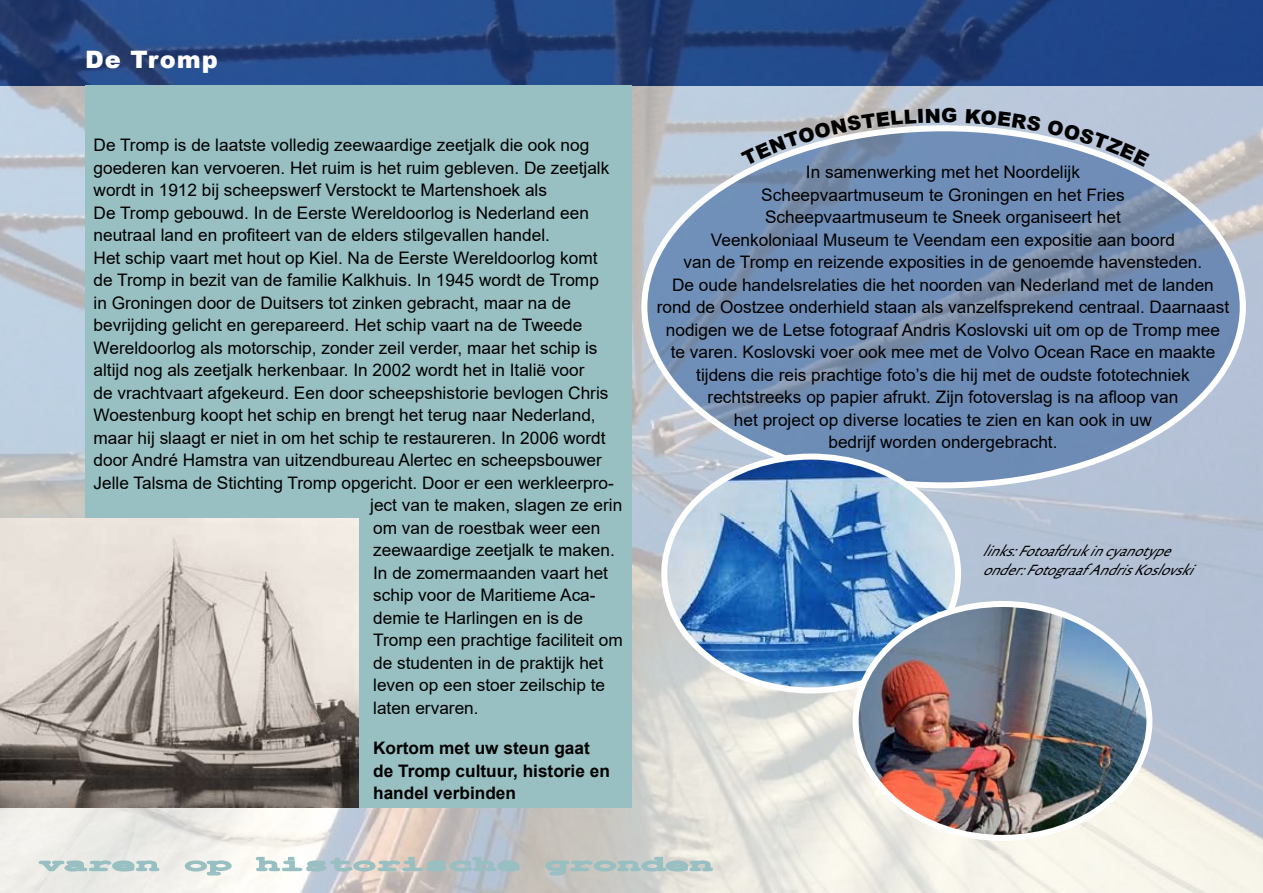
<style>
.page{position:relative;width:1263px;height:893px;background:#fff}
.page>*{position:absolute;margin:0;border:0;box-sizing:border-box;transform-origin:0 0}
.t1{font:900 24px "Arial";letter-spacing:.04em;color:#fff}
.t2{font:700 20.25px "Courier New";color:#98bfc1;scale:1.98 1}
.t3{font:17.25px/22.5px "Arial";color:#000;text-align:center}
.t4{font:700 17.25px/22.5px "Arial";color:#000}
.t5{font:italic 15px/19.5px "DTL Documenta Sans ST";color:#000}
</style>
<div class="page">
<img style="left:0;top:0;width:1263px;height:893px">
<div style="left:85px;top:85px;width:546px;height:723px;background:#98bfc1"></div>
<svg style="left:645px;top:130px;width:594px;height:355px;background:#718eb4"></svg>
<img style="left:664px;top:457px;width:294px;height:233px">
<div style="left:661px;top:454px;width:300px;height:239px;border:6px solid #fff;border-radius:50%"></div>
<img style="left:856px;top:604px;width:293px;height:234px">
<div style="left:853px;top:601px;width:299px;height:240px;border:6px solid #fff;border-radius:50%"></div>
<svg style="left:38px;top:859px;width:122px;height:13px;background:#c7d7d6"></svg>
<svg style="left:184px;top:860px;width:48px;height:17px"></svg>
<svg style="left:255px;top:856px;width:266px;height:16px;background:#c1cccc"></svg>
<svg style="left:545px;top:856px;width:169px;height:20px;background:#bfc9c6"></svg>
<img style="left:0;top:519px;width:358px;height:289px">
<svg style="left:741px;top:108px;width:215px;height:58px;background:#a7b4c7"></svg>
<svg style="left:966px;top:109px;width:75px;height:23px;background:#c2cee0"></svg>
<svg style="left:1047px;top:119px;width:103px;height:48px;background:#b0c0d6"></svg>
<h1 class="t1" style="left:85px;top:42px;width:134px">De Tromp</h1>
<p class="t3" style="left:94px;top:134px;width:497px">De Tromp is de laatste volledig zeewaardige zeetjalk die ook nog</p>
<p class="t3" style="left:94px;top:156px;width:517px">goederen kan vervoeren. Het ruim is het ruim gebleven. De zeetjalk</p>
<p class="t3" style="left:94px;top:179px;width:455px">wordt in 1912 bij scheepswerf Verstockt te Martenshoek als</p>
<p class="t3" style="left:94px;top:201px;width:497px">De Tromp gebouwd. In de Eerste Wereldoorlog is Nederland een</p>
<p class="t3" style="left:94px;top:224px;width:458px">neutraal land en profiteert van de elders stilgevallen handel.</p>
<p class="t3" style="left:94px;top:246px;width:505px">Het schip vaart met hout op Kiel. Na de Eerste Wereldoorlog komt</p>
<p class="t3" style="left:94px;top:269px;width:507px">de Tromp in bezit van de familie Kalkhuis. In 1945 wordt de Tromp</p>
<p class="t3" style="left:94px;top:291px;width:479px">in Groningen door de Duitsers tot zinken gebracht, maar na de</p>
<p class="t3" style="left:94px;top:314px;width:490px">bevrijding gelicht en gerepareerd. Het schip vaart na de Tweede</p>
<p class="t3" style="left:94px;top:336px;width:505px">Wereldoorlog als motorschip, zonder zeil verder, maar het schip is</p>
<p class="t3" style="left:94px;top:359px;width:492px">altijd nog als zeetjalk herkenbaar. In 2002 wordt het in Italië voor</p>
<p class="t3" style="left:94px;top:381px;width:516px">de vrachtvaart afgekeurd. Een door scheepshistorie bevlogen Chris</p>
<p class="t3" style="left:94px;top:404px;width:504px">Woestenburg koopt het schip en brengt het terug naar Nederland,</p>
<p class="t3" style="left:94px;top:426px;width:513px">maar hij slaagt er niet in om het schip te restaureren. In 2006 wordt</p>
<p class="t3" style="left:94px;top:449px;width:510px">door André Hamstra van uitzendbureau Alertec en scheepsbouwer</p>
<p class="t3" style="left:94px;top:471px;width:522px">Jelle Talsma de Stichting Tromp opgericht. Door er een werkleerpro-</p>
<p class="t3" style="left:370px;top:494px;width:254px">ject van te maken, slagen ze erin</p>
<p class="t3" style="left:373px;top:516px;width:229px">om van de roestbak weer een</p>
<p class="t3" style="left:373px;top:539px;width:243px">zeewaardige zeetjalk te maken.</p>
<p class="t3" style="left:373px;top:561px;width:236px">In de zomermaanden vaart het</p>
<p class="t3" style="left:373px;top:584px;width:224px">schip voor de Maritieme Aca-</p>
<p class="t3" style="left:373px;top:606px;width:211px">demie te Harlingen en is de</p>
<p class="t3" style="left:373px;top:629px;width:251px">Tromp een prachtige faciliteit om</p>
<p class="t3" style="left:373px;top:651px;width:232px">de studenten in de praktijk het</p>
<p class="t3" style="left:373px;top:674px;width:234px">leven op een stoer zeilschip te</p>
<p class="t3" style="left:373px;top:696px;width:107px">laten ervaren.</p>
<p class="t4" style="left:373px;top:737px;width:238px">Kortom met uw steun gaat de Tromp cultuur, historie en handel verbinden</p>
<p class="t3" style="left:657px;top:161px;width:574px">In samenwerking met het Noordelijk<br>Scheepvaartmuseum te Groningen en het Fries<br>Scheepvaartmuseum te Sneek organiseert het<br>Veenkoloniaal Museum te Veendam een expositie aan boord<br>van de Tromp en reizende exposities in de genoemde havensteden.<br>De oude handelsrelaties die het noorden van Nederland met de landen rond de Oostzee onderhield staan als vanzelfsprekend centraal. Daarnaast nodigen we de Letse fotograaf Andris Koslovski uit om op de Tromp mee te varen. Koslovski voer ook mee met de Volvo Ocean Race en maakte tijdens die reis prachtige foto’s die hij met de oudste fototechniek rechtstreeks op papier afrukt. Zijn fotoverslag is na afloop van<br>het project op diverse locaties te zien en kan ook in uw<br>bedrijf worden ondergebracht.</p>
<p class="t5" style="left:982px;top:541px;width:221px">links:Fotoafdrukincyanotype onder:FotograafAndrisKoslovski</p>
<p class="t2" style="left:39px;top:852px;width:342px">varen op historische gronden</p>
</div>
